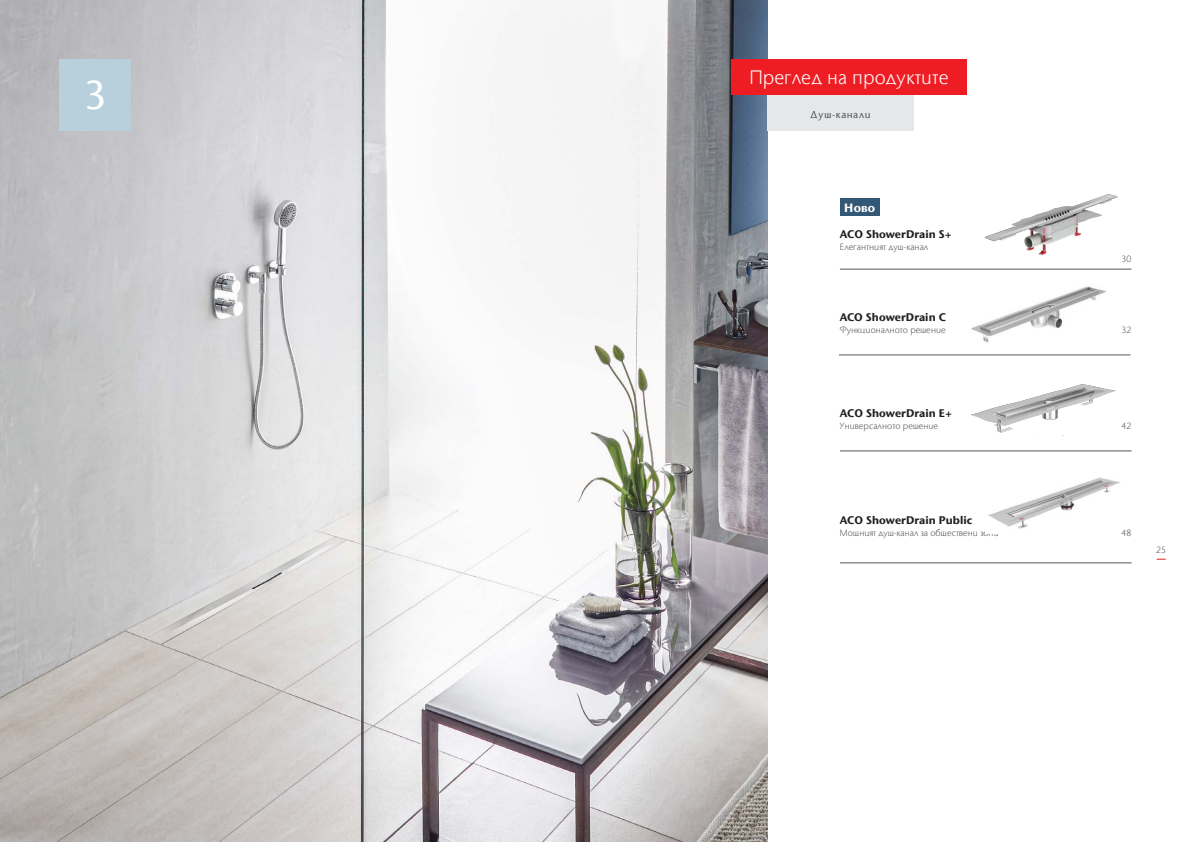
<style>
.page{position:relative;width:1191px;height:842px;background:#fff}
.page>*{position:absolute;margin:0;border:0;box-sizing:border-box;transform-origin:0 0}
.Chapter_separator{font:500 40px "Stone Sans IIITC Com";color:#fff}
.Cluster_Inside_pages{font:300 19.3px "Stone Sans IIITC Com";letter-spacing:.005em;color:#fff}
.t1{font:700 12px "Stone Sans IIITC Com";color:#fff}
.Introduction_text{font:700 11px "Stone Sans IIITC Com";letter-spacing:.005em;color:#231f20}
.Cluster_Chapter_sepa{font:500 10px "Stone Sans IIITC Com";letter-spacing:.08em;color:#57585a}
.Body_copy{font:300 9px "Stone Sans IIITC Com";letter-spacing:.005em;color:#57585a}
.Page_number{font:300 9px "Stone Sans IIITC Com";color:#57585a}
</style>
<div class="page">
<img style="left:0;top:0;width:767px;height:842px">
<div style="left:60px;top:60px;width:71px;height:71px;background:#b8cfdc"></div>
<div style="left:731px;top:60px;width:235px;height:35px;background:#ee1d23"></div>
<div style="left:767px;top:95px;width:146px;height:36px;background:#e6e7e9"></div>
<img style="left:971px;top:384px;width:145px;height:52px">
<hr style="left:840px;top:451px;width:291px;height:1px;background:#57585a">
<hr style="left:839px;top:355px;width:291px;height:1px;background:#57585a">
<img style="left:971px;top:286px;width:135px;height:57px">
<img style="left:988px;top:477px;width:132px;height:52px">
<img style="left:984px;top:194px;width:134px;height:62px">
<hr style="left:840px;top:269px;width:291px;height:1px;background:#57585a">
<div style="left:840px;top:199px;width:39px;height:17px;background:#335875"></div>
<hr style="left:840px;top:563px;width:291px;height:1px;background:#57585a">
<p class="Chapter_separator" style="left:84px;top:70px;width:25px">3</p>
<p class="Cluster_Inside_pages" style="left:749px;top:65px;width:201px">Преглед на продуктите</p>
<p class="Cluster_Chapter_sepa" style="left:810px;top:108px;width:62px">Душ-канали</p>
<p class="t1" style="left:844px;top:200px;width:33px">Ново</p>
<p class="Introduction_text" style="left:840px;top:227px;width:113px">ACO ShowerDrain S+</p>
<p class="Body_copy" style="left:840px;top:241px;width:90px">Елегантният душ-канал</p>
<p class="Introduction_text" style="left:839px;top:310px;width:108px">ACO ShowerDrain C</p>
<p class="Body_copy" style="left:839px;top:325px;width:107px">Функционалното решение</p>
<p class="Introduction_text" style="left:840px;top:406px;width:114px">ACO ShowerDrain E+</p>
<p class="Body_copy" style="left:840px;top:420px;width:100px">Универсалното решение</p>
<p class="Body_copy" style="left:1121px;top:253px;width:11px">30</p>
<p class="Body_copy" style="left:1121px;top:325px;width:11px">32</p>
<p class="Body_copy" style="left:1121px;top:420px;width:11px">42</p>
<p class="Introduction_text" style="left:840px;top:513px;width:134px">ACO ShowerDrain Public</p>
<p class="Body_copy" style="left:840px;top:527px;width:160px">Мощният душ-канал за обществени зони</p>
<p class="Body_copy" style="left:1121px;top:527px;width:11px">48</p>
<p class="Page_number" style="left:1156px;top:544px;width:11px">25</p>
</div>
